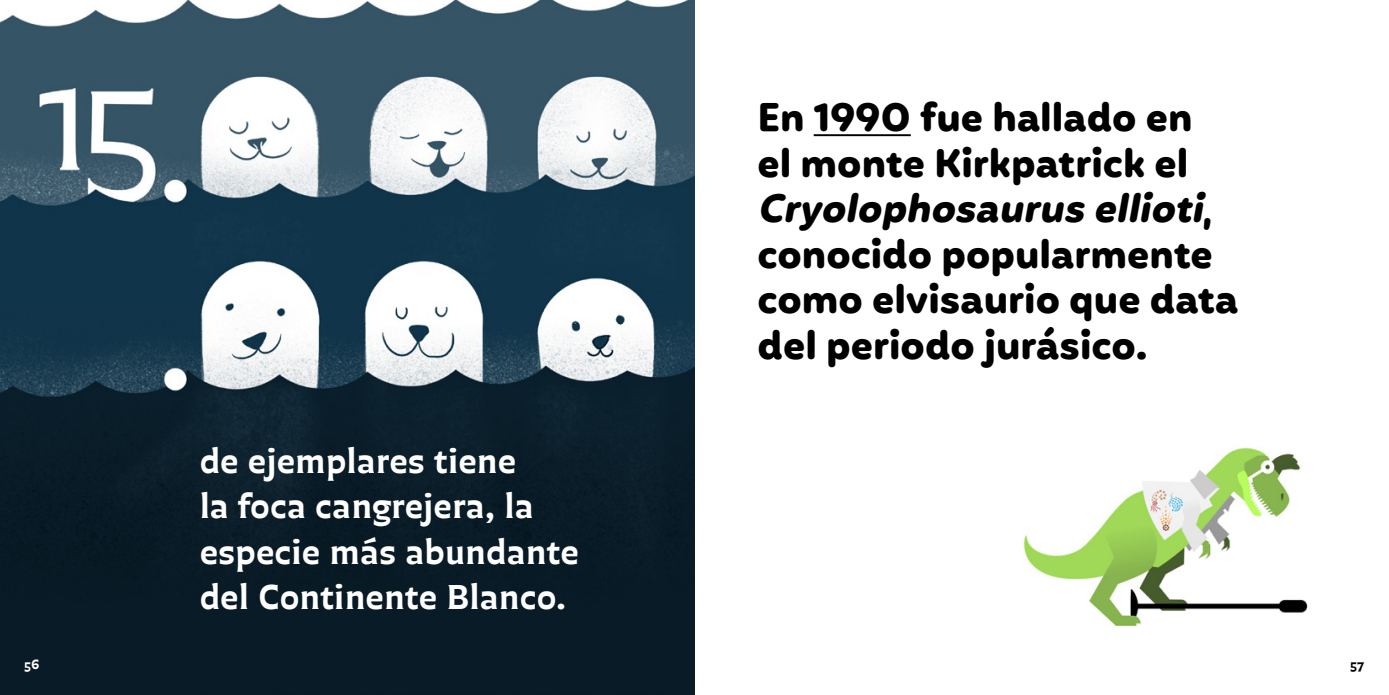
<style>
.page{position:relative;width:1389px;height:695px;background:#fff}
.page>*{position:absolute;margin:0;border:0;box-sizing:border-box;transform-origin:0 0}
.t1{font:700 38.5px/45.5px "Mohr Rounded";color:#000}
.t2{font:35px/45.5px "Chercan Std Negra";color:#fff}
.t3{font:13.65px "Chercan Std Negra";color:#fff}
.t4{font:13.65px "Chercan Std Negra";color:#000}
.s1{font-style:italic}
</style>
<div class="page">
<img style="left:0;top:0;width:694px;height:694px">
<img style="left:1023px;top:447px;width:285px;height:179px">
<hr style="left:814px;top:134px;width:97px;height:2px;background:#000">
<p class="t2" style="left:200px;top:434px;width:381px">de ejemplares tiene<br>la foca cangrejera, la especie más abundante del Continente Blanco.</p>
<p class="t1" style="left:757px;top:95px;width:482px">En 1990 fue hallado en<br>el monte Kirkpatrick el<br><span class="s1">Cryolophosaurus ellioti</span>, conocido popularmente como elvisaurio que data del periodo jurásico.</p>
<p class="t3" style="left:24px;top:653px;width:17px">56</p>
<p class="t4" style="left:1350px;top:653px;width:15px">57</p>
</div>
